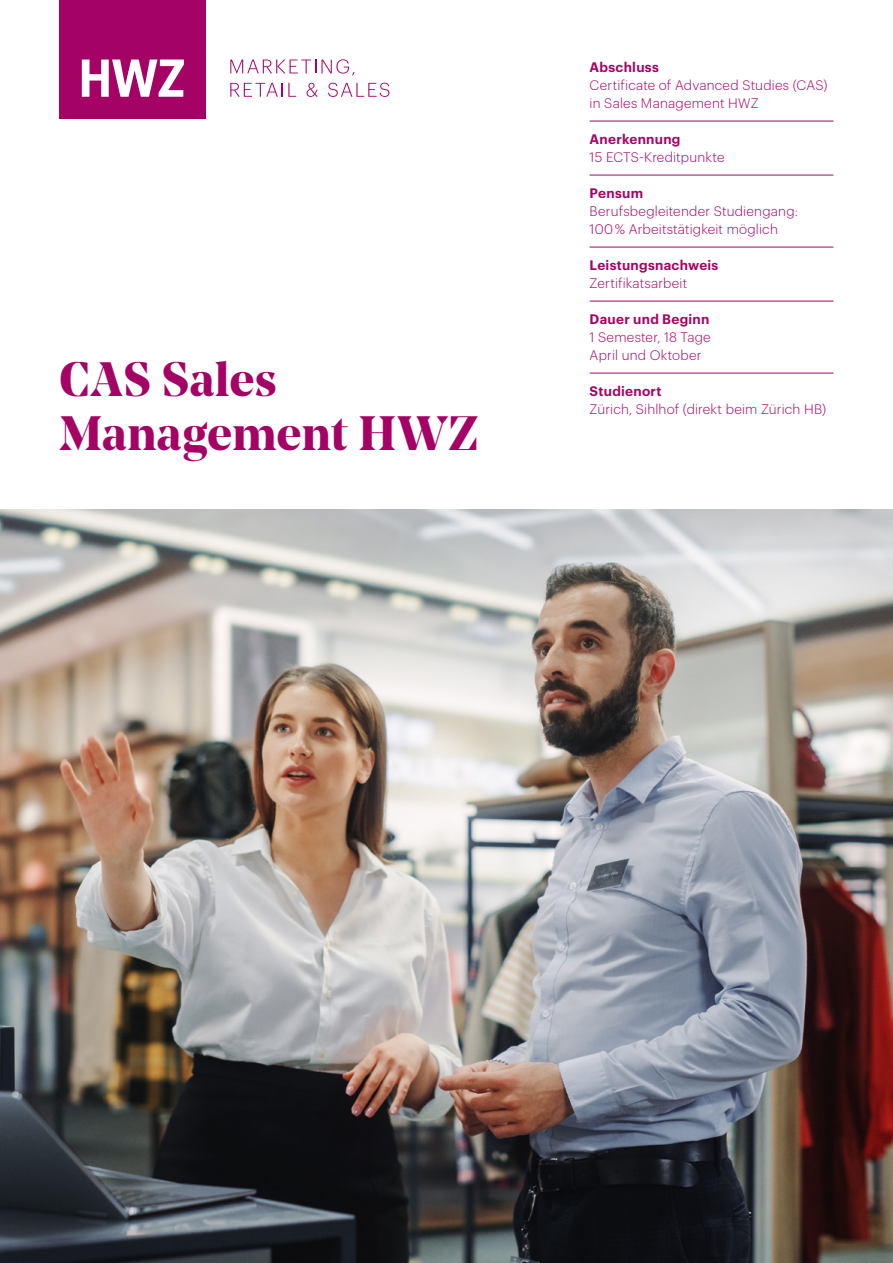
<style>
.page{position:relative;width:893px;height:1263px;background:#fff}
.page>*{position:absolute;margin:0;border:0;box-sizing:border-box;transform-origin:0 0}
.t1{font:700 48px/54px "Noe Display";letter-spacing:.01em;color:#a40365}
.t2{font:300 13.5px/18px "Graphik";letter-spacing:.015em;color:#a40365}
.t3{font:600 13.5px "Graphik";letter-spacing:.02em;color:#a40365}
</style>
<div class="page">
<div style="left:60px;top:0;width:146px;height:119px;background:#a40365"></div>
<svg style="left:230px;top:59px;width:125px;height:17px"></svg>
<svg style="left:230px;top:83px;width:66px;height:14px"></svg>
<svg style="left:307px;top:83px;width:11px;height:14px"></svg>
<svg style="left:328px;top:83px;width:61px;height:14px"></svg>
<svg style="left:82px;top:60px;width:102px;height:37px"></svg>
<img style="left:0;top:510px;width:893px;height:753px">
<hr style="left:590px;top:121px;width:243px;height:1px;background:#a40365">
<hr style="left:590px;top:175px;width:243px;height:1px;background:#a40365">
<hr style="left:590px;top:247px;width:243px;height:1px;background:#a40365">
<hr style="left:590px;top:301px;width:243px;height:1px;background:#a40365">
<hr style="left:590px;top:373px;width:243px;height:1px;background:#a40365">
<h1 class="t1" style="left:60px;top:351px;width:420px">CAS Sales<br>Management HWZ</h1>
<p class="t3" style="left:590px;top:56px;width:71px">Abschluss</p>
<p class="t2" style="left:590px;top:75px;width:239px">Certificate of Advanced Studies (CAS) in Sales Management HWZ</p>
<p class="t3" style="left:590px;top:128px;width:92px">Anerkennung</p>
<p class="t2" style="left:590px;top:147px;width:136px">15 ECTS-Kreditpunkte</p>
<p class="t3" style="left:590px;top:182px;width:55px">Pensum</p>
<p class="t2" style="left:590px;top:201px;width:210px">Berufsbegleitender Studiengang:<br>100 % Arbeitstätigkeit möglich</p>
<p class="t3" style="left:590px;top:254px;width:130px">Leistungsnachweis</p>
<p class="t2" style="left:590px;top:273px;width:99px">Zertifikatsarbeit</p>
<p class="t3" style="left:590px;top:308px;width:121px">Dauer und Beginn</p>
<p class="t2" style="left:590px;top:327px;width:123px">1 Semester, 18 Tage<br>April und Oktober</p>
<p class="t3" style="left:590px;top:380px;width:73px">Studienort</p>
<p class="t2" style="left:590px;top:399px;width:238px">Zürich, Sihlhof (direkt beim Zürich HB)</p>
</div>
